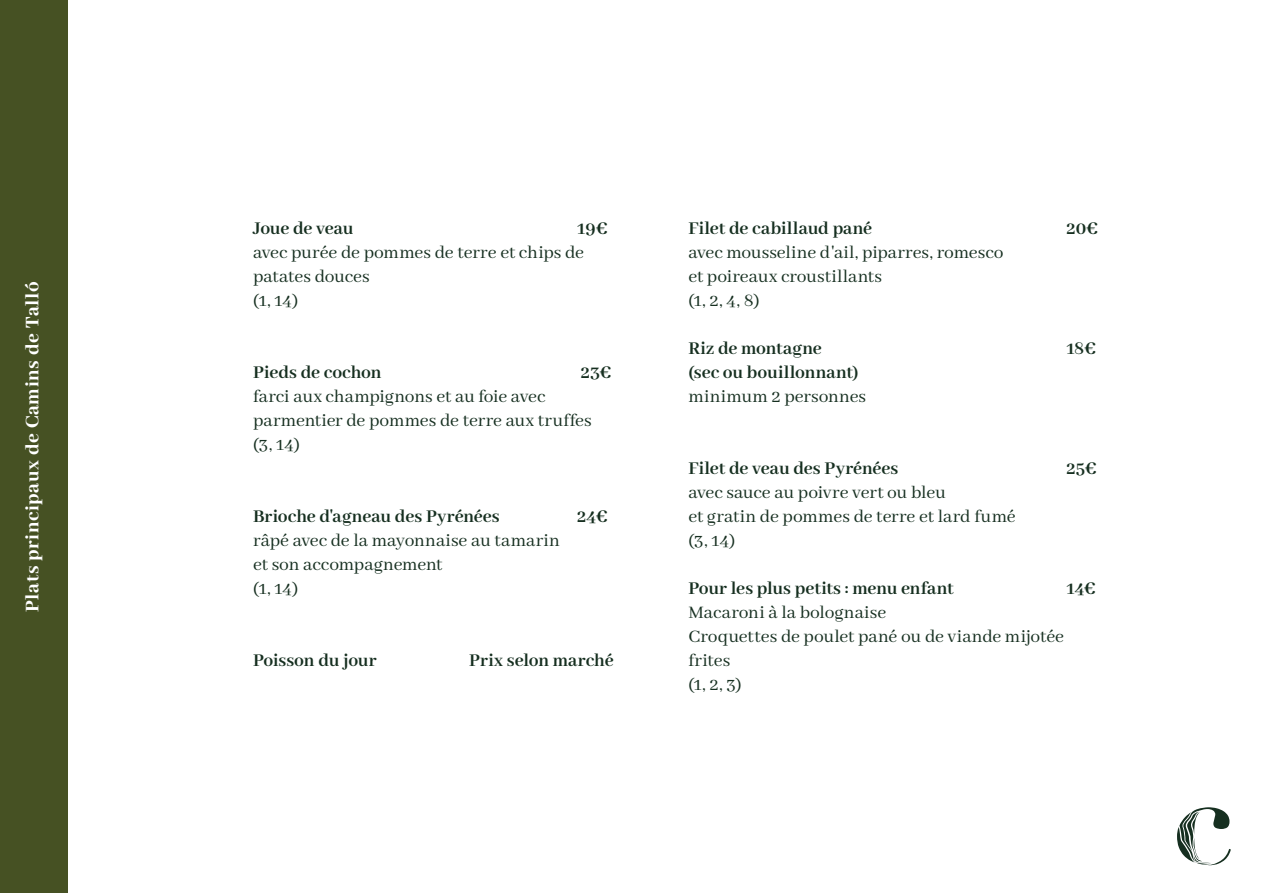
<style>
.page{position:relative;width:1263px;height:893px;background:#fff}
.page>*{position:absolute;margin:0;border:0;box-sizing:border-box;transform-origin:0 0}
.t1{font:800 21px "Abhaya Libre";letter-spacing:.025em;color:#fff}
.t2{font:19.5px/24px "Abhaya Libre";color:#162f20}
.t3{font:700 19.5px "Abhaya Libre";color:#162f20}
</style>
<div class="page">
<div style="left:0;top:0;width:67px;height:893px;background:#465123"></div>
<svg style="left:1177px;top:807px;width:54px;height:58px"></svg>
<p class="t1" style="left:21px;top:612px;width:332px;rotate:-90deg">Plats principaux de Camins de Talló</p>
<p class="t3" style="left:253px;top:218px;width:102px">Joue de veau</p>
<p class="t3" style="left:577px;top:218px;width:32px">19€</p>
<p class="t2" style="left:253px;top:241px;width:332px">avec purée de pommes de terre et chips de patates douces<br>(1, 14)</p>
<p class="t3" style="left:253px;top:362px;width:130px">Pieds de cochon</p>
<p class="t3" style="left:581px;top:362px;width:32px">23€</p>
<p class="t2" style="left:253px;top:385px;width:340px">farci aux champignons et au foie avec parmentier de pommes de terre aux truffes (3, 14)</p>
<p class="t3" style="left:253px;top:506px;width:248px">Brioche d'agneau des Pyrénées</p>
<p class="t3" style="left:577px;top:506px;width:32px">24€</p>
<p class="t2" style="left:253px;top:529px;width:308px">râpé avec de la mayonnaise au tamarin et son accompagnement<br>(1, 14)</p>
<p class="t3" style="left:253px;top:650px;width:125px">Poisson du jour</p>
<p class="t3" style="left:469px;top:650px;width:146px">Prix selon marché</p>
<p class="t3" style="left:688px;top:218px;width:185px">Filet de cabillaud pané</p>
<p class="t3" style="left:1066px;top:218px;width:33px">20€</p>
<p class="t2" style="left:688px;top:241px;width:317px">avec mousseline d'ail, piparres, romesco et poireaux croustillants<br>(1, 2, 4, 8)</p>
<p class="t3" style="left:688px;top:338px;width:135px">Riz de montagne</p>
<p class="t3" style="left:1066px;top:338px;width:31px">18€</p>
<p class="t3" style="left:688px;top:362px;width:172px">(sec ou bouillonnant)</p>
<p class="t2" style="left:688px;top:385px;width:179px">minimum 2 personnes</p>
<p class="t3" style="left:688px;top:458px;width:211px">Filet de veau des Pyrénées</p>
<p class="t3" style="left:1066px;top:458px;width:32px">25€</p>
<p class="t2" style="left:688px;top:481px;width:329px">avec sauce au poivre vert ou bleu<br>et gratin de pommes de terre et lard fumé (3, 14)</p>
<p class="t3" style="left:688px;top:578px;width:267px">Pour les plus petits : menu enfant</p>
<p class="t3" style="left:1066px;top:578px;width:31px">14€</p>
<p class="t2" style="left:688px;top:601px;width:377px">Macaroni à la bolognaise<br>Croquettes de poulet pané ou de viande mijotée frites<br>(1, 2, 3)</p>
</div>
